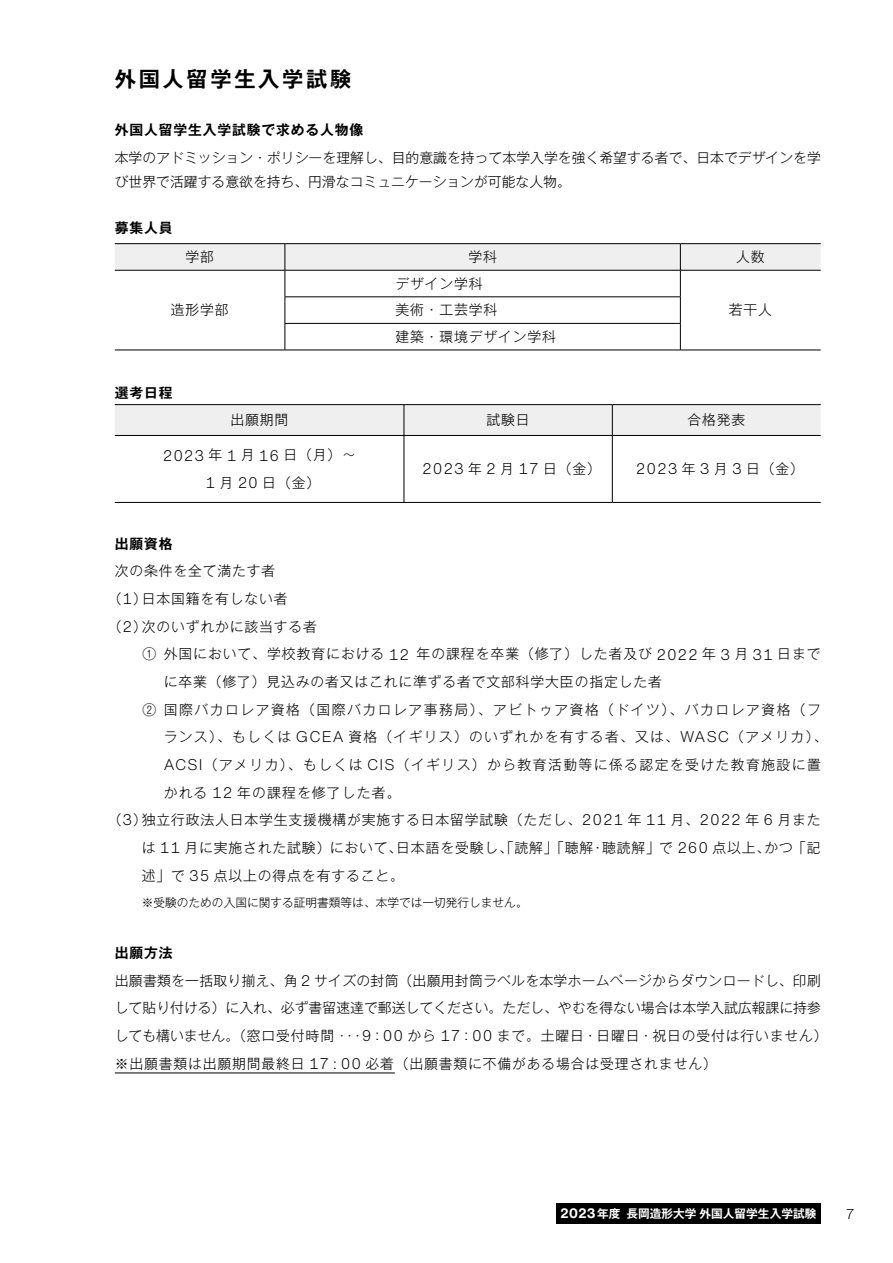
<style>
.page{position:relative;width:893px;height:1263px;background:#fff}
.page>*{position:absolute;margin:0;border:0;box-sizing:border-box;transform-origin:0 0}
.t1{font:700 21.3px "Gothic MB101 Pr 6 N De";letter-spacing:.125em;color:#000}
.t2{font:300 15.15px "Helvetica Now Text";letter-spacing:.055em;color:#000}
.t3{font:300 14.1px "Helvetica Now Text";color:#000}
.t4{font:300 13.8px/26.5px "Gothic MB101 Pr 6 N";letter-spacing:.06em;color:#000}
.t5{font:300 13.8px/27.6px "Gothic MB101 Pr 6 N";letter-spacing:.02em;color:#000}
.t6{font:300 13.8px/23.4px "Gothic MB101 Pr 6 N";color:#000}
.t7{font:300 13.8px "Gothic MB101 Pr 6 N";letter-spacing:.095em;color:#000}
.t8{font:300 13.8px "Gothic MB101 Pr 6 N";letter-spacing:.1em;color:#000}
.t9{font:300 13.8px "Gothic MB101 Pr 6 N";letter-spacing:.11em;color:#000}
.t10{font:700 13.8px "Gothic MB101 Pr 6 N De";letter-spacing:.06em;color:#000}
.t11{font:300 13.8px "Gothic MB101 Pr 6 N";letter-spacing:.08em;color:#000}
.t12{font:300 11.7px "Gothic MB101 Pr 6 N";color:#000}
.t13{font:700 11.7px "Gothic MB101 Pr 6 N De";color:#fff}
.s1{font-family:"Gothic MB101 Pr 6 N";font-size:13.8px}
.s2{font-family:"Helvetica Now Text";font-size:15.15px}
.s3{font-family:"Helvetica Now Text";font-size:13.5px}
</style>
<div class="page">
<div style="left:556px;top:1203px;width:265px;height:21px;background:#000"></div>
<hr style="left:115px;top:1073px;width:280px;height:1px;background:#000">
<hr style="left:115px;top:243px;width:170px;height:1px;background:#000">
<hr style="left:285px;top:243px;width:395px;height:1px;background:#000">
<hr style="left:680px;top:243px;width:141px;height:1px;background:#000">
<svg style="left:115px;top:244px;width:706px;height:106px"></svg>
<hr style="left:115px;top:350px;width:170px;height:1px;background:#000">
<hr style="left:285px;top:350px;width:395px;height:1px;background:#000">
<hr style="left:680px;top:350px;width:141px;height:1px;background:#000">
<div style="left:115px;top:405px;width:706px;height:30px;background:#efefef"></div>
<hr style="left:115px;top:404px;width:289px;height:1px;background:#000">
<hr style="left:404px;top:404px;width:208px;height:1px;background:#000">
<hr style="left:404px;top:405px;width:1px;height:30px;background:#000">
<hr style="left:612px;top:404px;width:209px;height:1px;background:#000">
<hr style="left:612px;top:405px;width:1px;height:30px;background:#000">
<hr style="left:115px;top:435px;width:289px;height:1px;background:#000">
<hr style="left:404px;top:435px;width:208px;height:1px;background:#000">
<hr style="left:404px;top:436px;width:1px;height:66px;background:#000">
<hr style="left:612px;top:435px;width:209px;height:1px;background:#000">
<hr style="left:612px;top:436px;width:1px;height:66px;background:#000">
<hr style="left:115px;top:502px;width:289px;height:1px;background:#000">
<hr style="left:404px;top:502px;width:208px;height:1px;background:#000">
<hr style="left:612px;top:502px;width:209px;height:1px;background:#000">
<h1 class="t1" style="left:115px;top:61px;width:238px">外国人留学生入学試験</h1>
<p class="t10" style="left:115px;top:119px;width:250px">外国人留学生入学試験で求める人物像</p>
<p class="t6" style="left:115px;top:145px;width:708px">本学のアドミッション・ポリシーを理解し、目的意識を持って本学入学を強く希望する者で、日本でデザインを学び世界で活躍する意欲を持ち、円滑なコミュニケーションが可能な人物。</p>
<p class="t10" style="left:115px;top:217px;width:59px">募集人員</p>
<p class="t4" style="left:186px;top:242px;width:30px">学部</p>
<p class="t4" style="left:468px;top:242px;width:30px">学科</p>
<p class="t4" style="left:736px;top:242px;width:30px">人数</p>
<p class="t4" style="left:171px;top:296px;width:59px">造形学部</p>
<p class="t10" style="left:115px;top:382px;width:59px">選考日程</p>
<p class="t4" style="left:395px;top:269px;width:103px">デザイン学科美術・工芸学科</p>
<p class="t4" style="left:395px;top:322px;width:162px">建築・環境デザイン学科</p>
<p class="t4" style="left:729px;top:296px;width:45px">若干人</p>
<p class="t4" style="left:230px;top:406px;width:59px">出願期間</p>
<p class="t4" style="left:487px;top:406px;width:45px">試験日</p>
<p class="t4" style="left:688px;top:406px;width:59px">合格発表</p>
<p class="t2" style="left:163px;top:444px;width:195px">2023 <span class="s1">年</span> 1 <span class="s1">月</span> 16 <span class="s1">日（月）～</span></p>
<p class="t4" style="left:206px;top:468px;width:116px"><span class="s2">1</span> 月 <span class="s2">20</span> 日（金）</p>
<p class="t2" style="left:422px;top:458px;width:180px">2023 <span class="s1">年</span> 2 <span class="s1">月</span> 17 <span class="s1">日（金）</span></p>
<p class="t2" style="left:636px;top:458px;width:169px">2023 <span class="s1">年</span> 3 <span class="s1">月</span> 3 <span class="s1">日（金）</span></p>
<p class="t10" style="left:115px;top:532px;width:59px">出願資格</p>
<p class="t4" style="left:115px;top:557px;width:162px">次の条件を全て満たす者</p>
<p class="t4" style="left:108px;top:584px;width:181px">（<span class="s2">1</span>）日本国籍を有しない者</p>
<p class="t4" style="left:108px;top:612px;width:211px">（<span class="s2">2</span>）次のいずれかに該当する者</p>
<p class="t4" style="left:142px;top:640px;width:680px">① 外国において、学校教育における <span class="s2">12</span> 年の課程を卒業（修了）した者及び <span class="s2">2022</span> 年 <span class="s2">3</span> 月 <span class="s2">31</span> 日まで</p>
<p class="t4" style="left:164px;top:667px;width:500px">に卒業（修了）見込みの者又はこれに準ずる者で文部科学大臣の指定した者</p>
<p class="t9" style="left:142px;top:698px;width:680px">② 国際バカロレア資格（国際バカロレア事務局）、アビトゥア資格（ドイツ）、バカロレア資格（フ</p>
<p class="t7" style="left:164px;top:726px;width:665px">ランス）、もしくは <span class="s2">GCEA</span> 資格（イギリス）のいずれかを有する者、又は、<span class="s2">WASC</span>（アメリカ）、</p>
<p class="t8" style="left:164px;top:753px;width:659px"><span class="s2">ACSI</span>（アメリカ）、もしくは <span class="s2">CIS</span>（イギリス）から教育活動等に係る認定を受けた教育施設に置</p>
<p class="t11" style="left:164px;top:781px;width:238px">かれる <span class="s2">12</span> 年の課程を修了した者。</p>
<p class="t4" style="left:108px;top:805px;width:714px">（<span class="s2">3</span>）独立行政法人日本学生支援機構が実施する日本留学試験（ただし、<span class="s2">2021</span> 年 <span class="s2">11</span> 月、<span class="s2">2022</span> 年 <span class="s2">6</span> 月また</p>
<p class="t4" style="left:142px;top:833px;width:680px">は <span class="s2">11</span> 月に実施された試験）において、日本語を受験し、「読解」「聴解・聴読解」で <span class="s2">260</span> 点以上、かつ「記</p>
<p class="t4" style="left:142px;top:861px;width:264px">述」で <span class="s2">35</span> 点以上の得点を有すること。</p>
<p class="t12" style="left:142px;top:893px;width:511px">※受験のための入国に関する証明書類等は、本学では一切発行しません。　　　　　　　 　　　</p>
<p class="t10" style="left:115px;top:941px;width:59px">出願方法</p>
<p class="t5" style="left:115px;top:965px;width:714px">出願書類を一括取り揃え、角 <span class="s2">2</span> サイズの封筒（出願用封筒ラベルを本学ホームページからダウンロードし、印刷して貼り付ける）に入れ、必ず書留速達で郵送してください。ただし、やむを得ない場合は本学入試広報課に持参しても構いません。（窓口受付時間･･･<span class="s2">9:00</span> から <span class="s2">17:00</span> まで。土曜日・日曜日・祝日の受付は行いません）※出願書類は出願期間最終日 <span class="s2">17:00</span> 必着（出願書類に不備がある場合は受理されません）</p>
<p class="t13" style="left:560px;top:1204px;width:258px"><span class="s3">2023</span>年度 長岡造形大学外国人留学生入学試験</p>
<p class="t3" style="left:846px;top:1203px;width:10px">7</p>
</div>
